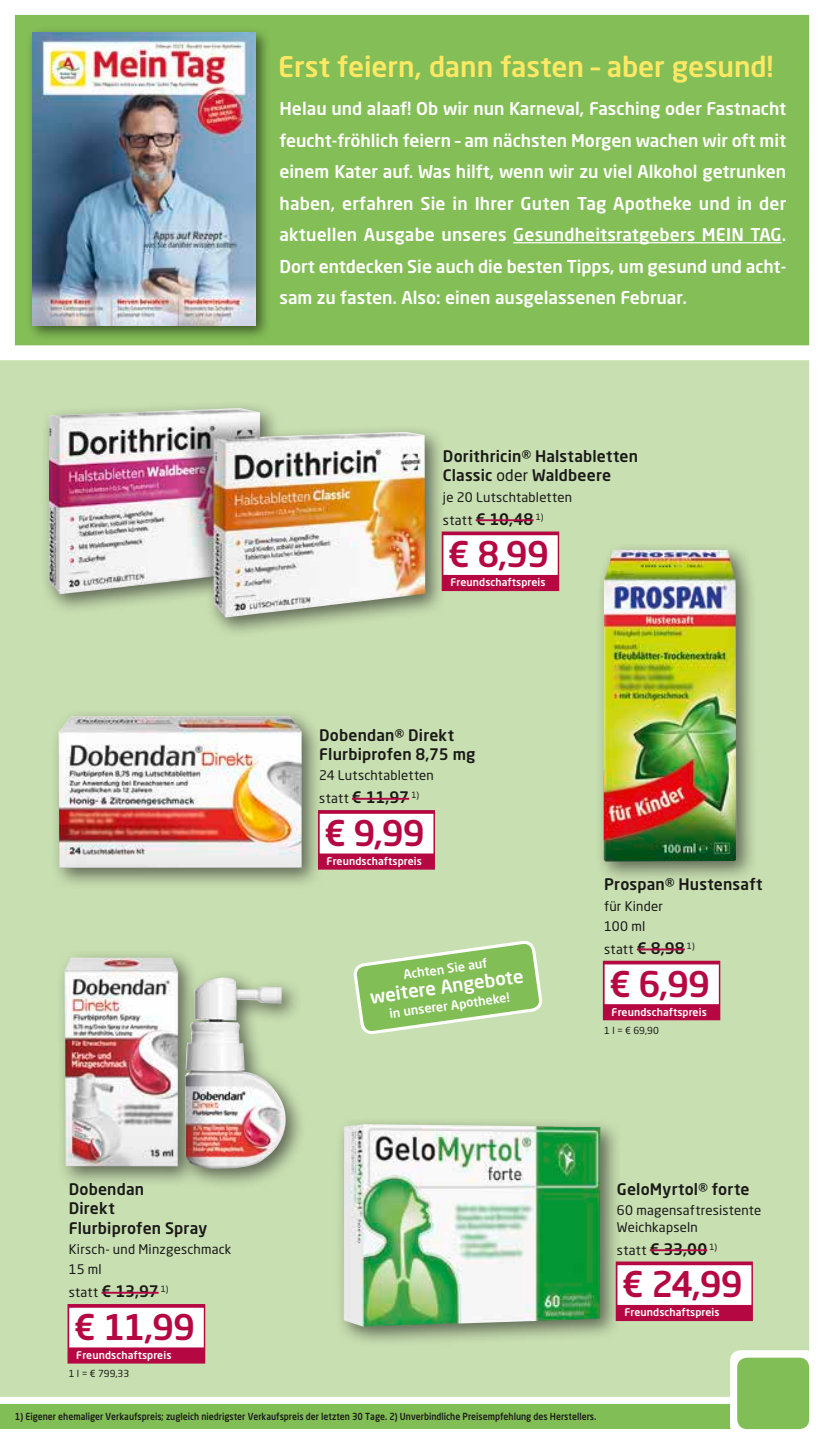
<style>
.page{position:relative;width:839px;height:1444px;background:#fff}
.page>*{position:absolute;margin:0;border:0;box-sizing:border-box;transform-origin:0 0}
._04_Angebotspreis{font:500 35px "Neo Sans Pro";letter-spacing:-.025em;color:#b50843}
.t1{font:500 28px "Neo Sans Pro";letter-spacing:-.005em;color:#ffe864}
.t2{font:500 18.38px "Neo Sans Pro";color:#fff}
.t3{font:500 17.5px/31.5px "Neo Sans Pro";color:#fff;text-align:justify}
._01_Artikel{font:500 15.75px/19.2px "Neo Sans Pro";letter-spacing:.01em;color:#1a1918}
._03_statt_Preis{font:500 15.75px "Neo Sans Pro";letter-spacing:-.015em;color:#1a1918}
._02_Text{font:13.12px/16.6px "Neo Sans Pro";letter-spacing:.015em;color:#1a1918}
._03_statt_Preis-2{font:13.12px "Neo Sans Pro";letter-spacing:.025em;color:#1a1918}
.t4{font:500 12.42px "Neo Sans Pro";color:#fff}
._07_T_Wirberaten{font:500 10.5px "Neo Sans Pro";letter-spacing:.01em;color:#fff}
.t5{font:500 9.62px "Neo Sans Pro";color:#1d1d1b;scale:.9 1}
._05_Grundpreis{font:9.62px "Neo Sans Pro";color:#1a1918}
.s1{font-weight:400}
.s2{font-weight:400;font-size:13.12px}
.s3{font-weight:500;font-size:15.75px}
</style>
<div class="page">
<div style="left:0;top:1404px;width:769px;height:25px;background:#82be56"></div>
<div style="left:0;top:362px;width:809px;height:1034px;background:#c8dfb1"></div>
<div style="left:729px;top:1350px;width:87px;height:86px;background:#fff;border-radius:11px"></div>
<div style="left:737px;top:1357px;width:72px;height:72px;background:#82be56;border-radius:10px"></div>
<svg style="left:0;top:14px;width:810px;height:348px;background:#8fc366"></svg>
<hr style="left:513px;top:242px;width:268px;height:1px;background:#fff">
<div style="left:26px;top:27px;width:245px;height:314px;background:#1d1d1b;opacity:.6"></div>
<img style="left:32px;top:33px;width:224px;height:292px">
<svg style="left:354px;top:941px;width:187px;height:92px;background:#9ecb7b"></svg>
<div style="left:335px;top:1115px;width:286px;height:232px;background:#1a1918;opacity:.6"></div>
<img style="left:344px;top:1124px;width:256px;height:202px">
<div style="left:615px;top:1261px;width:137px;height:60px;background:#b50843"></div>
<div style="left:617px;top:1265px;width:134px;height:40px;background:#fff"></div>
<hr style="left:649px;top:1249px;width:58px;height:2px;background:#b50843">
<div style="left:40px;top:399px;width:406px;height:239px;background:#1a1918;opacity:.6"></div>
<img style="left:49px;top:408px;width:376px;height:209px">
<div style="left:441px;top:531px;width:118px;height:60px;background:#b50843"></div>
<div style="left:443px;top:535px;width:114px;height:40px;background:#fff"></div>
<hr style="left:475px;top:519px;width:58px;height:2px;background:#b50843">
<div style="left:50px;top:707px;width:273px;height:182px;background:#1a1918;opacity:.6"></div>
<img style="left:59px;top:716px;width:243px;height:152px">
<div style="left:318px;top:810px;width:117px;height:59px;background:#b50843"></div>
<div style="left:319px;top:814px;width:114px;height:39px;background:#fff"></div>
<hr style="left:352px;top:798px;width:57px;height:2px;background:#b50843">
<div style="left:56px;top:949px;width:251px;height:241px;background:#1a1918;opacity:.6"></div>
<img style="left:64px;top:957px;width:223px;height:211px">
<div style="left:67px;top:1304px;width:138px;height:59px;background:#b50843"></div>
<div style="left:69px;top:1307px;width:135px;height:40px;background:#fff"></div>
<hr style="left:101px;top:1291px;width:58px;height:2px;background:#b50843">
<div style="left:595px;top:541px;width:162px;height:342px;background:#1a1918;opacity:.6"></div>
<img style="left:603px;top:550px;width:133px;height:311px">
<div style="left:602px;top:960px;width:118px;height:60px;background:#b50843"></div>
<div style="left:604px;top:964px;width:114px;height:40px;background:#fff"></div>
<hr style="left:636px;top:948px;width:48px;height:2px;background:#b50843">
<p class="t1" style="left:278px;top:49px;width:497px">Erst feiern, dann fasten – aber gesund!</p>
<p class="t3" style="left:279px;top:93px;width:508px">Helau und alaaf! Ob wir nun Karneval, Fasching oder Fastnacht feucht-fröhlich feiern – am nächsten Morgen wachen wir oft mit einem Kater auf. Was hilft, wenn wir zu viel Alkohol getrunken haben, erfahren Sie in Ihrer Guten Tag Apotheke und in der aktuellen Ausgabe unseres Gesundheitsratgebers MEIN TAG.<br>Dort entdecken Sie auch die besten Tipps, um gesund und acht&shy;sam zu fasten. Also: einen ausgelassenen Februar.</p>
<p class="_01_Artikel" style="left:443px;top:446px;width:197px">Dorithricin® Halstabletten<br>Classic <span class="s1">oder</span> Waldbeere</p>
<p class="_02_Text" style="left:443px;top:488px;width:131px">je 20 Lutschtabletten</p>
<p class="_03_statt_Preis" style="left:443px;top:509px;width:102px"><span class="s2">statt</span> € 10,48 <sup>1)</sup></p>
<p class="_04_Angebotspreis" style="left:448px;top:532px;width:103px">€ 8,99</p>
<p class="_07_T_Wirberaten" style="left:450px;top:576px;width:97px">Freundschaftspreis</p>
<p class="_01_Artikel" style="left:319px;top:725px;width:158px">Dobendan® Direkt<br>Flurbiprofen 8,75 mg</p>
<p class="_02_Text" style="left:319px;top:767px;width:116px">24 Lutschtabletten</p>
<p class="_03_statt_Preis" style="left:319px;top:787px;width:101px"><span class="s2">statt</span> € 11,97 <sup>1)</sup></p>
<p class="_04_Angebotspreis" style="left:324px;top:811px;width:102px">€ 9,99</p>
<p class="_07_T_Wirberaten" style="left:326px;top:854px;width:97px">Freundschaftspreis</p>
<p class="t4" style="left:402px;top:967px;width:86px;rotate:-8deg">Achten Sie auf</p>
<p class="t2" style="left:368px;top:985px;width:156px;rotate:-8deg">weitere Angebote</p>
<p class="t4" style="left:388px;top:1006px;width:123px;rotate:-8deg">in unserer Apotheke!</p>
<p class="_01_Artikel" style="left:604px;top:874px;width:160px">Prospan® Hustensaft</p>
<p class="_02_Text" style="left:604px;top:897px;width:60px">für Kinder</p>
<p class="_02_Text" style="left:604px;top:917px;width:43px">100 ml</p>
<p class="_03_statt_Preis-2" style="left:604px;top:941px;width:92px">statt <span class="s3">€ 8,98</span> <sup>1)</sup></p>
<p class="_04_Angebotspreis" style="left:609px;top:961px;width:103px">€ 6,99</p>
<p class="_07_T_Wirberaten" style="left:611px;top:1005px;width:97px">Freundschaftspreis</p>
<p class="_05_Grundpreis" style="left:604px;top:1024px;width:56px">1 l = € 69,90</p>
<p class="_01_Artikel" style="left:69px;top:1179px;width:140px">Dobendan<br>Direkt<br>Flurbiprofen Spray</p>
<p class="_02_Text" style="left:69px;top:1240px;width:164px">Kirsch- und Minzgeschmack</p>
<p class="_02_Text" style="left:69px;top:1261px;width:35px">15 ml</p>
<p class="_03_statt_Preis" style="left:69px;top:1281px;width:101px"><span class="s2">statt</span> € 13,97 <sup>1)</sup></p>
<p class="_04_Angebotspreis" style="left:74px;top:1305px;width:123px">€ 11,99</p>
<p class="_07_T_Wirberaten" style="left:76px;top:1348px;width:97px">Freundschaftspreis</p>
<p class="_05_Grundpreis" style="left:69px;top:1368px;width:62px">1 l = € 799,33</p>
<p class="t5" style="left:15px;top:1410px;width:647px">1) Eigener ehemaliger Verkaufspreis; zugleich niedrigster Verkaufspreis der letzten 30 Tage. 2) Unverbindliche Preisempfehlung des Herstellers.</p>
<p class="_01_Artikel" style="left:616px;top:1179px;width:134px">GeloMyrtol® forte</p>
<p class="_02_Text" style="left:616px;top:1201px;width:146px">60 magensaftresistente<br>Weichkapseln</p>
<p class="_03_statt_Preis" style="left:616px;top:1238px;width:102px"><span class="s2">statt</span> € 33,00 <sup>1)</sup></p>
<p class="_04_Angebotspreis" style="left:621px;top:1262px;width:122px">€ 24,99</p>
<p class="_07_T_Wirberaten" style="left:624px;top:1305px;width:97px">Freundschaftspreis</p>
</div>
